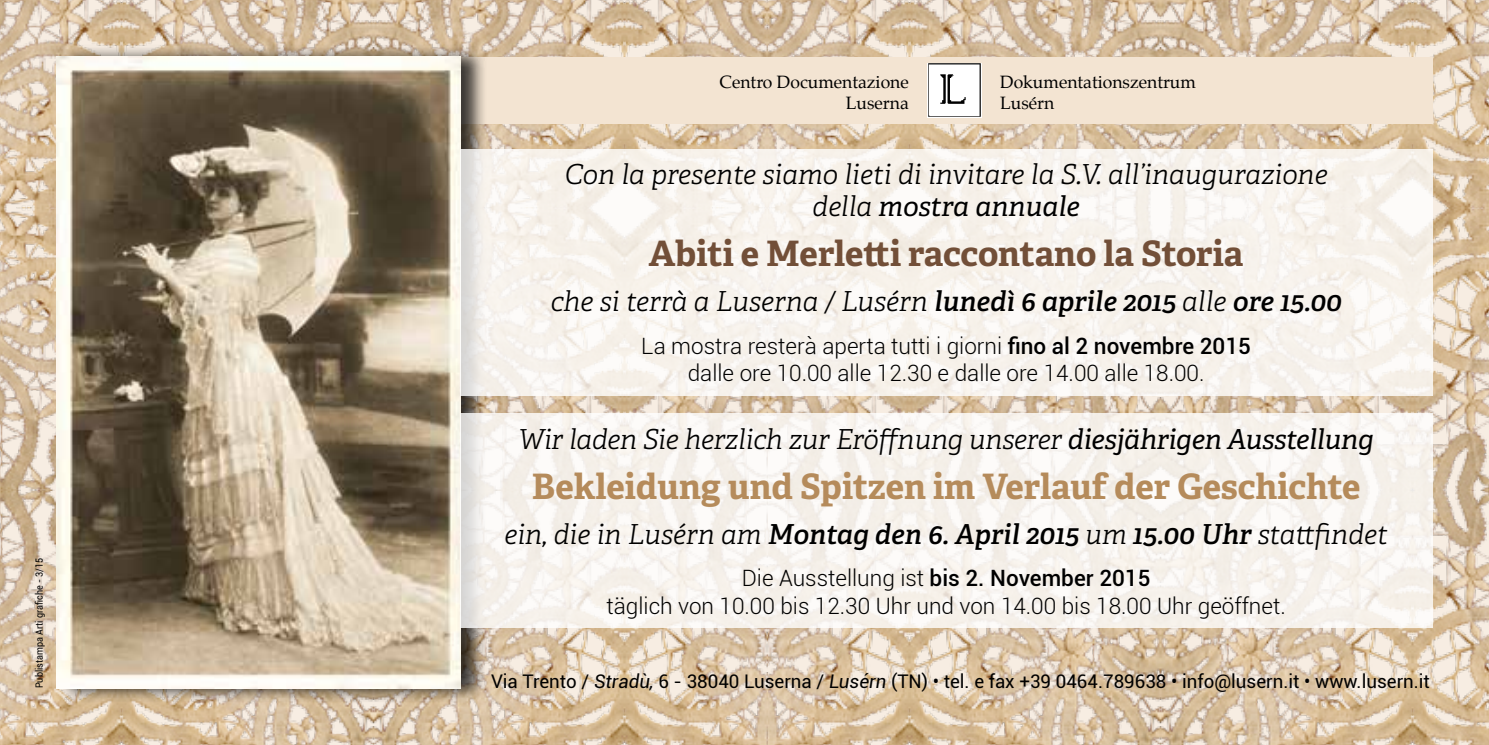
<style>
.page{position:relative;width:1489px;height:745px;background:#fff}
.page>*{position:absolute;margin:0;border:0;box-sizing:border-box;transform-origin:0 0}
.t1{font:700 35px "Adelle";color:#b58b5b}
.t2{font:700 35px "Adelle";letter-spacing:-.005em;color:#724f38}
.t3{font:italic 300 27.5px/32.5px "Adelle";color:#000;text-align:center}
.t4{font:300 22.5px/27.5px "Roboto";color:#000;text-align:center}
.t5{font:18.75px "Roboto";color:#000}
.t6{font:17.5px/21px "Palatino";color:#000;text-align:right}
.t7{font:10px "Roboto";color:#000;scale:.9 1}
.s1{font-weight:400}
.s2{font-weight:600}
.s3{font-weight:500}
.s4{font-style:italic}
</style>
<div class="page">
<img style="left:0;top:0;width:1488px;height:744px">
<div style="left:460px;top:57px;width:971px;height:66px;background:#f3e4d2"></div>
<img style="left:927px;top:63px;width:54px;height:54px">
<div style="left:57px;top:44px;width:431px;height:659px;background:#000;opacity:.75"></div>
<img style="left:56px;top:56px;width:404px;height:631px">
<div style="left:460px;top:149px;width:971px;height:246px;background:linear-gradient(to right,#f6f2ec,#f8f4ee)"></div>
<div style="left:460px;top:413px;width:971px;height:214px;background:linear-gradient(to right,#f5f2ed,#f8f3ee)"></div>
<p class="t7" style="left:32px;top:687px;width:146px;rotate:-90deg">Publistampa Arti grafiche - 3/15</p>
<p class="t6" style="left:719px;top:72px;width:191px">Centro Documentazione<br>Luserna</p>
<p class="t6" style="left:1000px;top:72px;width:197px;text-align:left">Dokumentationszentrum<br>Lusérn</p>
<p class="t3" style="left:564px;top:158px;width:764px">Con la presente siamo lieti di invitare la S.V. all’inaugurazione della <span class="s1">mostra annuale</span></p>
<p class="t2" style="left:649px;top:231px;width:596px">Abiti e Merletti raccontano la Storia</p>
<p class="t3" style="left:550px;top:285px;width:792px">che si terrà a Luserna / Lusérn <span class="s2">lunedì 6 aprile 2015</span> alle <span class="s2">ore 15.00</span></p>
<p class="t4" style="left:641px;top:331px;width:611px">La mostra resterà aperta tutti i giorni <span class="s3">fino al 2 novembre 2015 </span>dalle ore 10.00 alle 12.30 e dalle ore 14.00 alle 18.00.</p>
<p class="t3" style="left:518px;top:423px;width:856px">Wir laden Sie herzlich zur Eröffnung unserer <span class="s1">diesjährigen Ausstellung</span></p>
<p class="t1" style="left:532px;top:463px;width:830px">Bekleidung und Spitzen im Verlauf der Geschichte</p>
<p class="t3" style="left:504px;top:518px;width:884px">ein, die in Lusérn am <span class="s2">Montag den 6. April 2015</span> um <span class="s2">15.00 Uhr</span> stattfindet</p>
<p class="t4" style="left:606px;top:563px;width:680px">Die Ausstellung ist <span class="s3">bis 2. November 2015<br></span>täglich von 10.00 bis 12.30 Uhr und von 14.00 bis 18.00 Uhr geöffnet.</p>
<p class="t5" style="left:491px;top:668px;width:940px">Via Trento / <span class="s4">Stradù,</span> 6 - 38040 Luserna / <span class="s4">Lusérn</span> (TN) • tel. e fax +39 0464.789638 • info@lusern.it • www.lusern.it</p>
</div>
